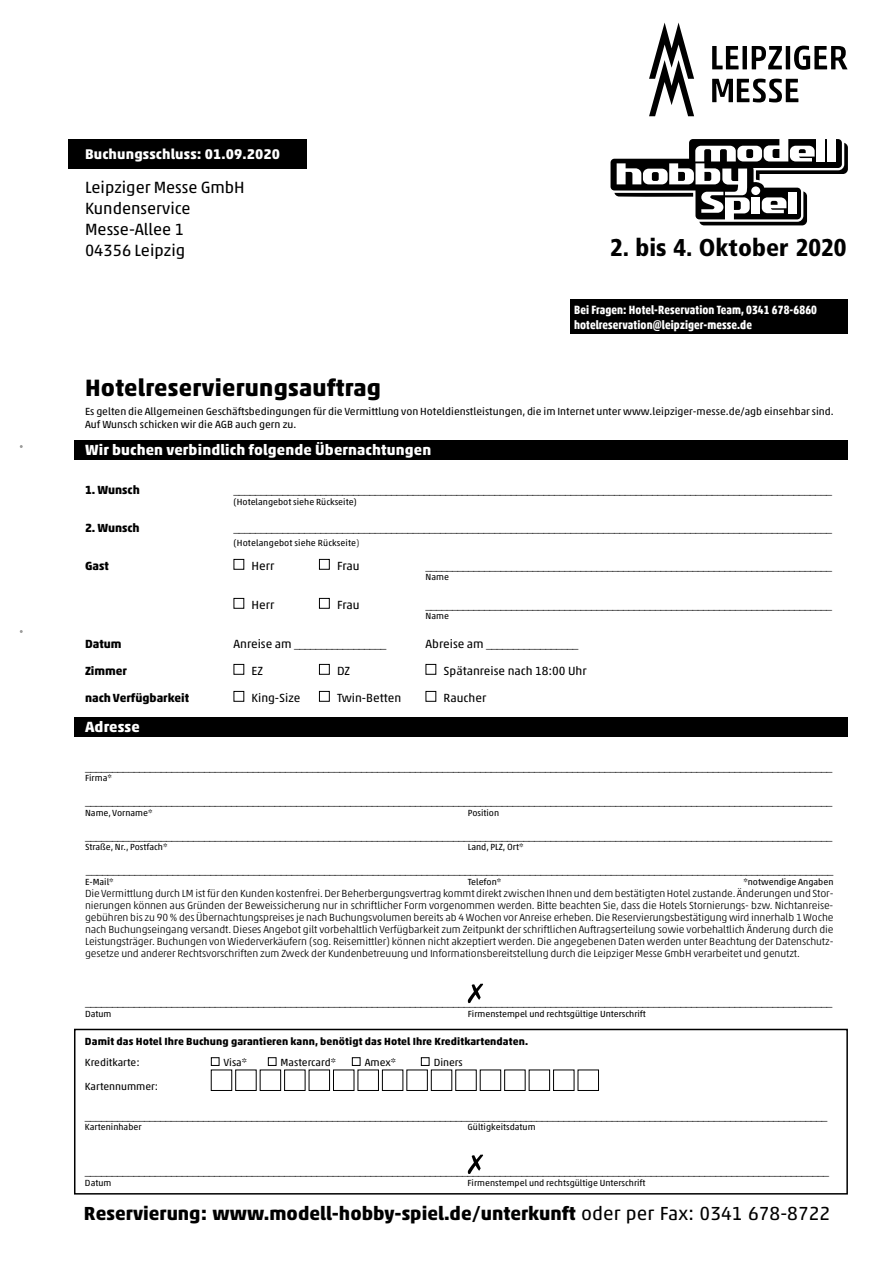
<style>
.page{position:relative;width:893px;height:1263px;background:#fff}
.page>*{position:absolute;margin:0;border:0;box-sizing:border-box;transform-origin:0 0}
.t1{font:900 condensed 24.3px "Frutiger LT Pro";color:#000}
.t2{font:700 24px "Akko W1 G";letter-spacing:.01em;color:#000}
.t3{font:700 19.2px "Akko W1 G";color:#000}
.t4{font:16.5px/21px "Akko W1 G";color:#000}
.t5{font:700 15px "Akko W1 G";letter-spacing:.01em;color:#fff}
.t6{font:700 14.25px "Akko W1 G";letter-spacing:.01em;color:#fff}
.t7{font:12px "Akko W1 G";color:#000}
.t8{font:700 condensed 12px/15px "Akko Pro";letter-spacing:.01em;color:#fff}
.t9{font:700 12px "Akko W1 G";color:#000}
.t10{font:300 10.5px/12px "Akko W1 G";letter-spacing:-.01em;color:#000;text-align:justify}
.t11{font:10.5px/13.5px "Akko W1 G";color:#000}
.t12{font:700 10.5px "Akko W1 G";letter-spacing:.01em;color:#000}
.t13{font:9px "Akko W1 G";color:#000}
.s1{font-weight:300}
.s2{font-weight:400}
</style>
<div class="page">
<svg style="left:610px;top:139px;width:238px;height:86px"></svg>
<div style="left:74px;top:440px;width:774px;height:20px;background:#000"></div>
<div style="left:234px;top:559px;width:10px;height:11px;border:1px solid #000"></div>
<div style="left:319px;top:559px;width:11px;height:11px;border:1px solid #000"></div>
<div style="left:234px;top:598px;width:10px;height:11px;border:1px solid #000"></div>
<div style="left:319px;top:598px;width:11px;height:11px;border:1px solid #000"></div>
<div style="left:234px;top:664px;width:10px;height:11px;border:1px solid #000"></div>
<div style="left:319px;top:664px;width:11px;height:11px;border:1px solid #000"></div>
<div style="left:426px;top:664px;width:10px;height:11px;border:1px solid #000"></div>
<div style="left:234px;top:691px;width:10px;height:11px;border:1px solid #000"></div>
<div style="left:319px;top:691px;width:11px;height:11px;border:1px solid #000"></div>
<div style="left:426px;top:691px;width:10px;height:11px;border:1px solid #000"></div>
<div style="left:74px;top:717px;width:774px;height:19px;background:#000"></div>
<svg style="left:468px;top:983px;width:15px;height:20px"></svg>
<div style="left:74px;top:1029px;width:774px;height:165px;border:2px solid #000"></div>
<div style="left:211px;top:1057px;width:8px;height:9px;border:1px solid #000"></div>
<div style="left:268px;top:1057px;width:8px;height:9px;border:1px solid #000"></div>
<div style="left:352px;top:1057px;width:8px;height:9px;border:1px solid #000"></div>
<div style="left:421px;top:1057px;width:8px;height:9px;border:1px solid #000"></div>
<div style="left:235px;top:1069px;width:22px;height:22px;border:1px solid #000"></div>
<div style="left:260px;top:1069px;width:21px;height:22px;border:1px solid #000"></div>
<div style="left:284px;top:1069px;width:21px;height:22px;border:1px solid #000"></div>
<div style="left:309px;top:1069px;width:21px;height:22px;border:1px solid #000"></div>
<div style="left:333px;top:1069px;width:21px;height:22px;border:1px solid #000"></div>
<div style="left:358px;top:1069px;width:21px;height:22px;border:1px solid #000"></div>
<div style="left:382px;top:1069px;width:21px;height:22px;border:1px solid #000"></div>
<div style="left:406px;top:1069px;width:22px;height:22px;border:1px solid #000"></div>
<div style="left:431px;top:1069px;width:21px;height:22px;border:1px solid #000"></div>
<div style="left:455px;top:1069px;width:22px;height:22px;border:1px solid #000"></div>
<div style="left:480px;top:1069px;width:21px;height:22px;border:1px solid #000"></div>
<div style="left:504px;top:1069px;width:21px;height:22px;border:1px solid #000"></div>
<div style="left:529px;top:1069px;width:21px;height:22px;border:1px solid #000"></div>
<div style="left:553px;top:1069px;width:21px;height:22px;border:1px solid #000"></div>
<div style="left:578px;top:1069px;width:21px;height:22px;border:1px solid #000"></div>
<svg style="left:468px;top:1154px;width:15px;height:20px"></svg>
<div style="left:68px;top:139px;width:238px;height:30px;background:#000"></div>
<div style="left:570px;top:299px;width:277px;height:34px;background:#000"></div>
<svg style="left:712px;top:79px;width:86px;height:23px"></svg>
<svg style="left:712px;top:46px;width:135px;height:24px"></svg>
<svg style="left:649px;top:23px;width:45px;height:93px"></svg>
<p class="t6" style="left:85px;top:143px;width:197px">Buchungsschluss: 01.09.2020</p>
<h3 class="t4" style="left:85px;top:176px;width:161px">Leipziger Messe GmbH<br>Kundenservice<br>Messe-Allee 1<br>04356 Leipzig</h3>
<h1 class="t1" style="left:610px;top:233px;width:238px">2. bis 4. Oktober 2020</h1>
<p class="t8" style="left:574px;top:302px;width:245px">Bei Fragen: Hotel-Reservation Team, 0341 678-6860 hotelreservation@leipziger-messe.de</p>
<h2 class="t2" style="left:85px;top:370px;width:298px">Hotelreservierungsauftrag</h2>
<p class="t11" style="left:85px;top:404px;width:750px">Es gelten die Allgemeinen Geschäftsbedingungen für die Vermittlung von Hoteldienstleistungen, die im Internet unter www.leipziger-messe.de/agb einsehbar sind.<br>Auf Wunsch schicken wir die AGB auch gern zu.</p>
<p class="t5" style="left:85px;top:439px;width:348px">Wir buchen verbindlich folgende Übernachtungen</p>
<p class="t9" style="left:85px;top:481px;width:56px">1. Wunsch</p>
<p class="t7" style="left:234px;top:481px;width:600px">______________________________________________________________________________________________________________</p>
<p class="t13" style="left:234px;top:495px;width:125px">(Hotelangebot siehe Rückseite)</p>
<p class="t9" style="left:85px;top:519px;width:56px">2. Wunsch</p>
<p class="t7" style="left:234px;top:519px;width:600px">______________________________________________________________________________________________________________</p>
<p class="t13" style="left:234px;top:536px;width:127px">(Hotelangebot siehe Rückseite<span class="s1">)</span></p>
<p class="t9" style="left:85px;top:556px;width:25px">Gast</p>
<p class="t7" style="left:252px;top:557px;width:24px">Herr</p>
<p class="t7" style="left:337px;top:557px;width:24px">Frau</p>
<p class="t7" style="left:426px;top:557px;width:408px">____________________________________________________________________________</p>
<p class="t13" style="left:426px;top:570px;width:25px">Name</p>
<p class="t7" style="left:252px;top:596px;width:24px">Herr</p>
<p class="t7" style="left:337px;top:596px;width:24px">Frau</p>
<p class="t7" style="left:426px;top:596px;width:408px">____________________________________________________________________________</p>
<p class="t13" style="left:426px;top:609px;width:25px">Name</p>
<p class="t9" style="left:85px;top:634px;width:38px">Datum</p>
<p class="t7" style="left:234px;top:635px;width:154px">Anreise am _________________</p>
<p class="t7" style="left:426px;top:635px;width:154px">Abreise am _________________</p>
<p class="t9" style="left:85px;top:661px;width:43px">Zimmer</p>
<p class="t7" style="left:252px;top:662px;width:13px">EZ</p>
<p class="t7" style="left:337px;top:662px;width:15px">DZ</p>
<p class="t7" style="left:444px;top:662px;width:145px">Spätanreise nach 18:00 Uhr</p>
<p class="t9" style="left:85px;top:688px;width:106px">nach Verfügbarkeit</p>
<p class="t7" style="left:252px;top:689px;width:50px">King-Size</p>
<p class="t7" style="left:337px;top:689px;width:66px">Twin-Betten</p>
<p class="t7" style="left:444px;top:689px;width:44px">Raucher</p>
<p class="t5" style="left:85px;top:715px;width:56px">Adresse</p>
<p class="t7" style="left:85px;top:758px;width:749px">__________________________________________________________________________________________________________________________________________</p>
<p class="t13" style="left:85px;top:772px;width:28px">Firma*</p>
<p class="t7" style="left:85px;top:792px;width:749px">__________________________________________________________________________________________________________________________________________</p>
<p class="t13" style="left:85px;top:806px;width:69px">Name, Vorname*</p>
<p class="t13" style="left:468px;top:806px;width:33px">Position</p>
<p class="t7" style="left:85px;top:827px;width:749px">__________________________________________________________________________________________________________________________________________</p>
<p class="t13" style="left:85px;top:841px;width:84px">Straße, Nr., Postfach*</p>
<p class="t13" style="left:468px;top:841px;width:57px">Land, PLZ, Ort*</p>
<p class="t7" style="left:86px;top:861px;width:749px">__________________________________________________________________________________________________________________________________________</p>
<p class="t13" style="left:85px;top:875px;width:30px">E-Mail*</p>
<p class="t13" style="left:468px;top:875px;width:35px">Telefon*</p>
<p class="t13" style="left:743px;top:875px;width:92px">*notwendige Angaben</p>
<p class="t10" style="left:85px;top:886px;width:750px">Die Vermittlung durch LM ist für den Kunden kostenfrei. Der Beherbergungsvertrag kommt direkt zwischen Ihnen und dem bestätigten Hotel zustande. Änderungen und Stor&shy;nierungen können aus Gründen der Beweissicherung nur in schriftlicher Form vorgenommen werden. Bitte beachten Sie, dass die Hotels Stornierungs- bzw. Nichtanreise&shy;gebühren bis zu 90 % des Übernachtungspreises je nach Buchungsvolumen bereits ab 4 Wochen vor Anreise erheben. Die Reservierungsbestätigung wird innerhalb 1 Woche nach Buchungseingang versandt. Dieses Angebot gilt vorbehaltlich Verfügbarkeit zum Zeitpunkt der schriftlichen Auftragserteilung sowie vorbehaltlich Änderung durch die Leistungsträger. Buchungen von Wiederverkäufern (sog. Reisemittler) können nicht akzeptiert werden. Die angegebenen Daten werden unter Beachtung der Datenschutz&shy;gesetze und anderer Rechtsvorschriften zum Zweck der Kundenbetreuung und Informationsbereitstellung durch die Leipziger Messe GmbH verarbeitet und genutzt.</p>
<p class="t7" style="left:85px;top:993px;width:749px">__________________________________________________________________________________________________________________________________________</p>
<p class="t13" style="left:85px;top:1007px;width:28px">Datum</p>
<p class="t13" style="left:468px;top:1007px;width:180px">Firmenstempel und rechtsgültige Unterschrift</p>
<p class="t12" style="left:85px;top:1033px;width:445px">Damit das Hotel Ihre Buchung garantieren kann, benötigt das Hotel Ihre Kreditkartendaten.</p>
<p class="t11" style="left:85px;top:1055px;width:56px">Kreditkarte:</p>
<p class="t11" style="left:223px;top:1055px;width:25px">Visa*</p>
<p class="t11" style="left:281px;top:1055px;width:57px">Mastercard*</p>
<p class="t11" style="left:365px;top:1055px;width:33px">Amex*</p>
<p class="t11" style="left:434px;top:1055px;width:31px">Diners</p>
<p class="t11" style="left:85px;top:1079px;width:75px">Kartennummer:</p>
<p class="t7" style="left:85px;top:1107px;width:744px">__________________________________________________________________________________________________________________________________________</p>
<p class="t13" style="left:85px;top:1121px;width:58px">Karteninhaber</p>
<p class="t13" style="left:468px;top:1121px;width:69px">Gültigkeitsdatum</p>
<p class="t7" style="left:85px;top:1162px;width:746px">__________________________________________________________________________________________________________________________________________</p>
<p class="t13" style="left:85px;top:1176px;width:28px">Datum</p>
<p class="t13" style="left:467px;top:1176px;width:180px">Firmenstempel und rechtsgültige Unterschrift</p>
<h3 class="t3" style="left:84px;top:1198px;width:748px">Reservierung: www.modell-hobby-spiel.de/unterkunft <span class="s2">oder per Fax: 0341 678-8722</span></h3>
</div>
